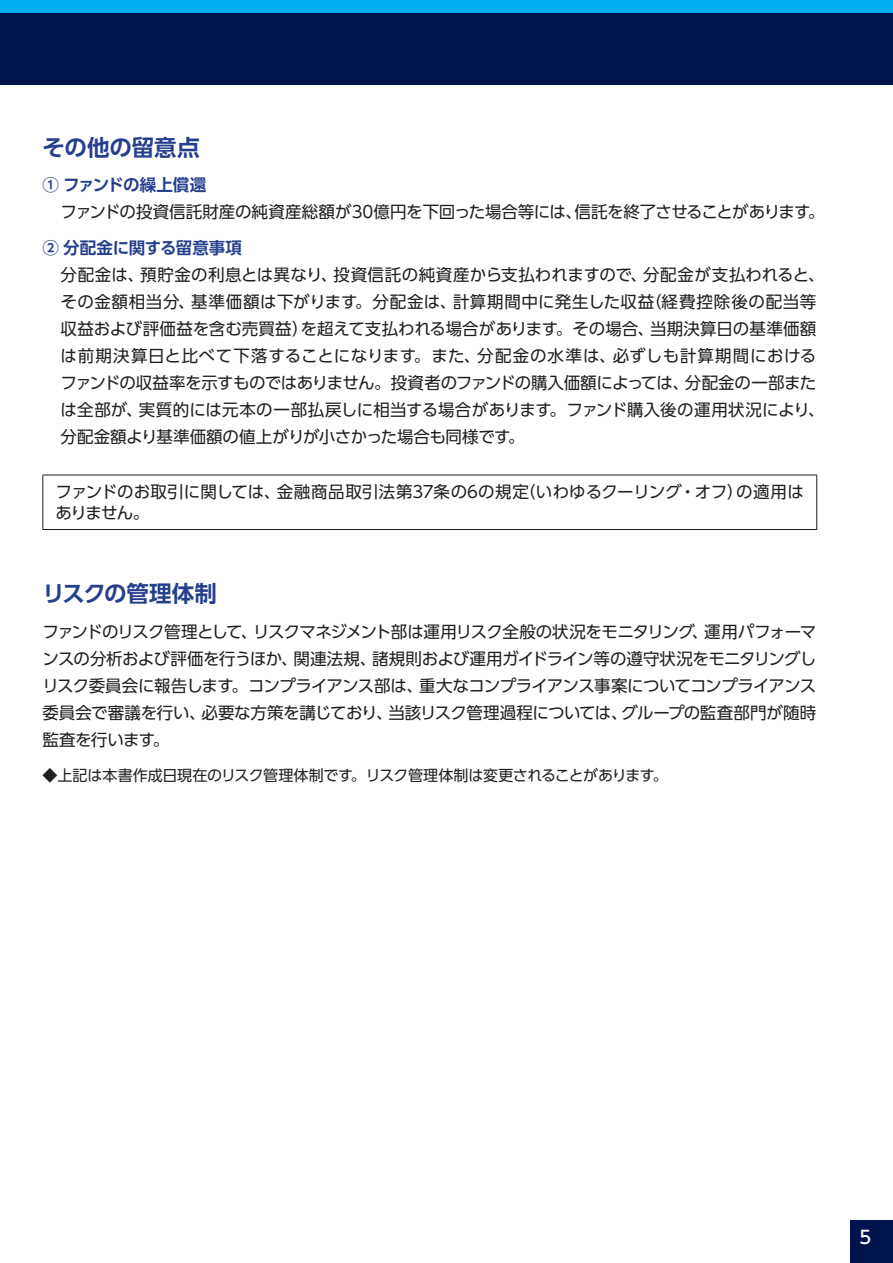
<style>
.page{position:relative;width:893px;height:1263px;background:#fff}
.page>*{position:absolute;margin:0;border:0;box-sizing:border-box;transform-origin:0 0}
.t1{font:700 22.5px "UD Shin Go Pr 6 N De";letter-spacing:-.005em;color:#253f8e}
.t2{font:500 18px "UD Shin Go Pr 6 N";color:#fff}
.t3{font:16.5px/27px "UD Shin Go Pr 6 N";color:#231f20}
.t4{font:700 16.5px "UD Shin Go Pr 6 N De";letter-spacing:-.015em;color:#253f8e}
.t5{font:15px "UD Shin Go Pr 6 N";letter-spacing:-.015em;color:#231f20}
</style>
<div class="page">
<div style="left:0;top:13px;width:893px;height:72px;background:#00134d"></div>
<div style="left:0;top:0;width:893px;height:13px;background:#00aeef"></div>
<div style="left:850px;top:1220px;width:43px;height:43px;background:#00134d"></div>
<hr style="left:43px;top:475px;width:774px;height:1px;background:#231f20">
<hr style="left:43px;top:475px;width:1px;height:54px;background:#231f20">
<hr style="left:816px;top:475px;width:1px;height:54px;background:#231f20">
<hr style="left:43px;top:529px;width:774px;height:1px;background:#231f20">
<h1 class="t1" style="left:43px;top:129px;width:159px">その他の留意点</h1>
<p class="t4" style="left:43px;top:172px;width:165px">① ファンドの繰上償還</p>
<p class="t3" style="left:61px;top:198px;width:766px">ファンドの投資信託財産の純資産総額が30億円を下回った場合等には、信託を終了させることがあります。</p>
<p class="t4" style="left:43px;top:234px;width:201px">② 分配金に関する留意事項</p>
<p class="t3" style="left:61px;top:261px;width:766px">分配金は、預貯金の利息とは異なり、投資信託の純資産から支払われますので、分配金が支払われると、その金額相当分、基準価額は下がります。分配金は、計算期間中に発生した収益（経費控除後の配当等収益および評価益を含む売買益）を超えて支払われる場合があります。その場合、当期決算日の基準価額は前期決算日と比べて下落することになります。また、分配金の水準は、必ずしも計算期間におけるファンドの収益率を示すものではありません。投資者のファンドの購入価額によっては、分配金の一部または全部が、実質的には元本の一部払戻しに相当する場合があります。ファンド購入後の運用状況により、分配金額より基準価額の値上がりが小さかった場合も同様です。</p>
<p class="t3" style="left:56px;top:481px;width:750px;line-height:21px">ファンドのお取引に関しては、金融商品取引法第37条の6の規定（いわゆるクーリング・オフ）の適用はありません。</p>
<h1 class="t1" style="left:43px;top:576px;width:176px">リスクの管理体制</h1>
<p class="t3" style="left:43px;top:618px;width:775px;text-align:justify">ファンドのリスク管理として、リスクマネジメント部は運用リスク全般の状況をモニタリング、運用パフォーマンスの分析および評価を行うほか、関連法規、諸規則および運用ガイドライン等の遵守状況をモニタリングしリスク委員会に報告します。コンプライアンス部は、重大なコンプライアンス事案についてコンプライアンス委員会で審議を行い、必要な方策を講じており、当該リスク管理過程については、グループの監査部門が随時監査を行います。</p>
<p class="t5" style="left:43px;top:763px;width:627px">◆上記は本書作成日現在のリスク管理体制です。リスク管理体制は変更されることがあります。</p>
<p class="t2" style="left:859px;top:1223px;width:13px">5</p>
</div>
